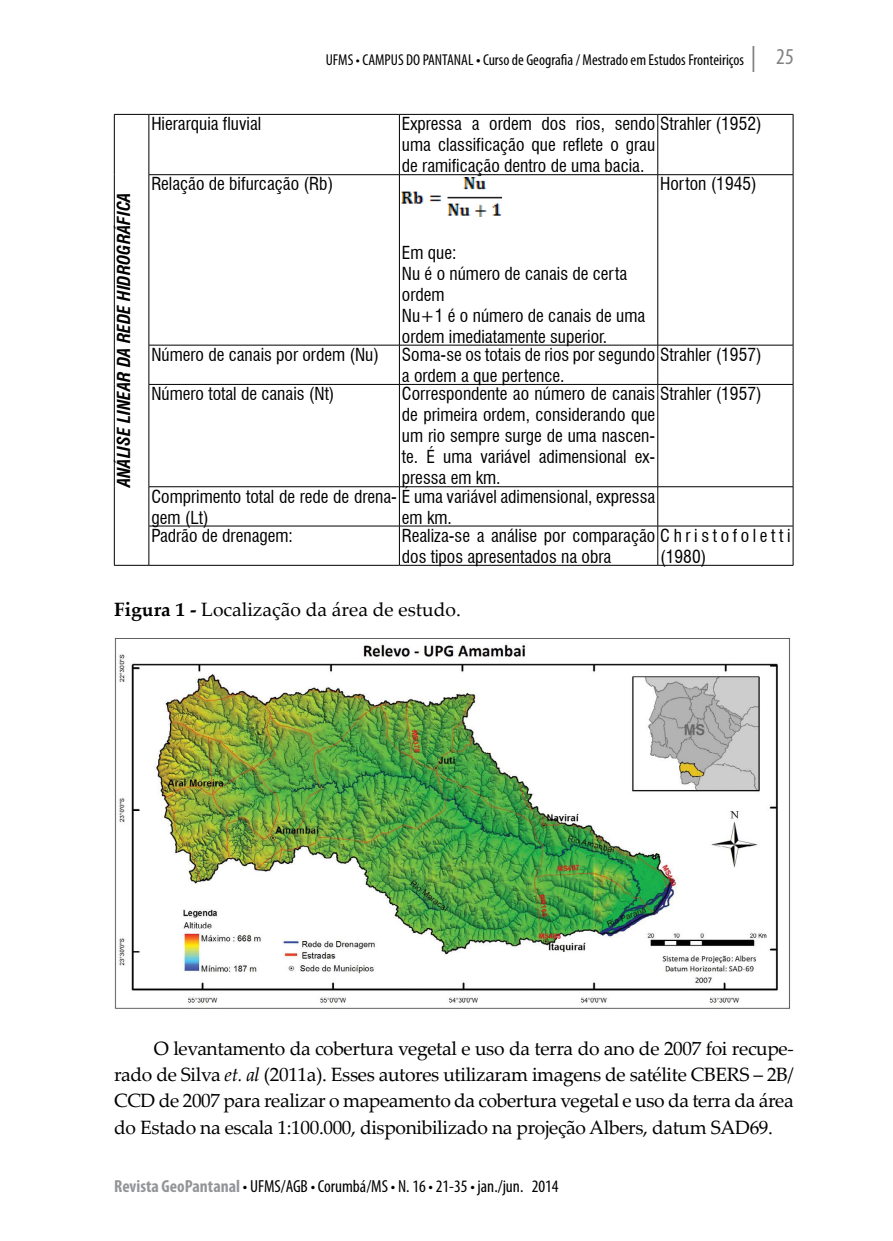
<style>
.page{position:relative;width:893px;height:1241px;background:#fff}
.page>*{position:absolute;margin:0;border:0;box-sizing:border-box;transform-origin:0 0}
.t1{font:condensed 22.75px "Myriad Pro";color:#808285}
.t2{font:19.25px/26.2px "Palatino Linotype";letter-spacing:-.02em;color:#000;text-align:justify}
.t3{font:19.25px "Palatino Linotype";color:#000}
.t4{font:condensed 17.5px/21px "Swiss 721 BT";color:#000}
.t5{font:condensed 17.5px "Myriad Pro";color:#000}
.t6{font:italic 700 condensed 17.5px "Swiss 721 BT";color:#000}
.t7{font:condensed 15.75px "Myriad Pro";color:#000}
.s1{font-weight:700}
.s2{font-style:italic}
.s3{font-weight:700;color:#939598}
</style>
<div class="page">
<hr style="left:752px;top:46px;width:2px;height:26px;background:#808285">
<hr style="left:114px;top:114px;width:35px;height:1px;background:#000">
<hr style="left:114px;top:115px;width:1px;height:60px;background:#000">
<hr style="left:114px;top:175px;width:1px;height:170px;background:#000">
<hr style="left:114px;top:345px;width:1px;height:39px;background:#000">
<hr style="left:114px;top:384px;width:1px;height:102px;background:#000">
<hr style="left:114px;top:486px;width:1px;height:40px;background:#000">
<hr style="left:114px;top:526px;width:1px;height:39px;background:#000">
<hr style="left:114px;top:565px;width:35px;height:1px;background:#000">
<hr style="left:149px;top:114px;width:250px;height:1px;background:#000">
<hr style="left:149px;top:115px;width:1px;height:59px;background:#000">
<hr style="left:399px;top:114px;width:259px;height:1px;background:#000">
<hr style="left:399px;top:115px;width:1px;height:59px;background:#000">
<hr style="left:658px;top:114px;width:135px;height:1px;background:#000">
<hr style="left:657px;top:115px;width:1px;height:59px;background:#000">
<hr style="left:793px;top:115px;width:1px;height:59px;background:#000">
<hr style="left:149px;top:174px;width:250px;height:1px;background:#000">
<hr style="left:149px;top:175px;width:1px;height:170px;background:#000">
<hr style="left:399px;top:174px;width:259px;height:1px;background:#000">
<hr style="left:399px;top:175px;width:1px;height:170px;background:#000">
<hr style="left:658px;top:174px;width:135px;height:1px;background:#000">
<hr style="left:657px;top:175px;width:1px;height:170px;background:#000">
<hr style="left:793px;top:175px;width:1px;height:170px;background:#000">
<hr style="left:149px;top:345px;width:250px;height:1px;background:#000">
<hr style="left:149px;top:345px;width:1px;height:39px;background:#000">
<hr style="left:399px;top:345px;width:259px;height:1px;background:#000">
<hr style="left:399px;top:345px;width:1px;height:39px;background:#000">
<hr style="left:658px;top:345px;width:135px;height:1px;background:#000">
<hr style="left:657px;top:345px;width:1px;height:39px;background:#000">
<hr style="left:793px;top:345px;width:1px;height:39px;background:#000">
<hr style="left:149px;top:384px;width:250px;height:1px;background:#000">
<hr style="left:149px;top:384px;width:1px;height:102px;background:#000">
<hr style="left:399px;top:384px;width:259px;height:1px;background:#000">
<hr style="left:399px;top:384px;width:1px;height:102px;background:#000">
<hr style="left:658px;top:384px;width:135px;height:1px;background:#000">
<hr style="left:657px;top:384px;width:1px;height:102px;background:#000">
<hr style="left:793px;top:384px;width:1px;height:102px;background:#000">
<hr style="left:149px;top:486px;width:250px;height:1px;background:#000">
<hr style="left:149px;top:487px;width:1px;height:38px;background:#000">
<hr style="left:399px;top:486px;width:259px;height:1px;background:#000">
<hr style="left:399px;top:487px;width:1px;height:38px;background:#000">
<hr style="left:658px;top:486px;width:135px;height:1px;background:#000">
<hr style="left:657px;top:487px;width:1px;height:38px;background:#000">
<hr style="left:793px;top:487px;width:1px;height:38px;background:#000">
<hr style="left:149px;top:525px;width:250px;height:1px;background:#000">
<hr style="left:149px;top:526px;width:1px;height:39px;background:#000">
<hr style="left:399px;top:525px;width:259px;height:1px;background:#000">
<hr style="left:399px;top:526px;width:1px;height:39px;background:#000">
<hr style="left:658px;top:525px;width:135px;height:1px;background:#000">
<hr style="left:657px;top:526px;width:1px;height:39px;background:#000">
<hr style="left:793px;top:526px;width:1px;height:39px;background:#000">
<hr style="left:149px;top:565px;width:250px;height:1px;background:#000">
<hr style="left:399px;top:565px;width:259px;height:1px;background:#000">
<hr style="left:658px;top:565px;width:135px;height:1px;background:#000">
<img style="left:402px;top:177px;width:100px;height:39px">
<img style="left:114px;top:638px;width:677px;height:371px">
<p class="t6" style="left:113px;top:487px;width:297px;rotate:-90deg">ANÁLISE LINEAR DA REDE HIDROGRÁFICA</p>
<p class="t7" style="left:326px;top:51px;width:420px">UFMS • CAMPUS DO PANTANAL <span class="s1">•</span> Curso de Geografia / Mestrado em Estudos Fronteiriços</p>
<h1 class="t1" style="left:776px;top:44px;width:19px">25</h1>
<p class="t4" style="left:151px;top:113px;width:112px">Hierarquia fluvial</p>
<p class="t4" style="left:402px;top:113px;width:361px">Expressa a ordem dos rios, sendo Strahler (1952) uma classificação que reflete o grau<br>de ramificação dentro de uma bacia.</p>
<p class="t4" style="left:151px;top:173px;width:183px">Relação de bifurcação (Rb)</p>
<p class="t4" style="left:660px;top:173px;width:98px">Horton (1945)</p>
<p class="t4" style="left:402px;top:242px;width:245px">Em que:<br>Nu é o número de canais de certa ordem<br>Nu+1 é o número de canais de uma ordem imediatamente superior.</p>
<p class="t4" style="left:151px;top:344px;width:229px">Número de canais por ordem (Nu)</p>
<p class="t4" style="left:402px;top:344px;width:361px">Soma-se os totais de rios por segundo Strahler (1957) a ordem a que pertence.</p>
<p class="t4" style="left:151px;top:383px;width:185px">Número total de canais (Nt)</p>
<p class="t4" style="left:402px;top:383px;width:361px">Correspondente ao número de canais Strahler (1957) de primeira ordem, considerando que<br>um rio sempre surge de uma nascen-<br>te. É uma variável adimensional ex-<br>pressa em km.</p>
<p class="t4" style="left:151px;top:485px;width:505px">Comprimento total de rede de drena- É uma variável adimensional, expressa gem (Lt)</p>
<p class="t4" style="left:402px;top:506px;width:51px">em km.</p>
<p class="t4" style="left:151px;top:525px;width:143px">Padrão de drenagem:</p>
<p class="t4" style="left:402px;top:525px;width:390px">Realiza-se a análise por comparação C h r i s t o f o l e t t i dos tipos apresentados na obra</p>
<p class="t4" style="left:660px;top:546px;width:48px">(1980)</p>
<p class="t3" style="left:114px;top:595px;width:348px"><span class="s1">Figura 1 -</span> Localização da área de estudo.</p>
<p class="t2" style="left:114px;top:1034px;width:681px;text-indent:40px">O levantamento da cobertura vegetal e uso da terra do ano de 2007 foi recupe&shy;rado de Silva <span class="s2">et. al</span> (2011a). Esses autores utilizaram imagens de satélite CBERS – 2B/ CCD de 2007 para realizar o mapeamento da cobertura vegetal e uso da terra da área do Estado na escala 1:100.000, disponibilizado na projeção Albers, datum SAD69.</p>
<p class="t5" style="left:114px;top:1176px;width:446px"><span class="s3">Revista GeoPantanal</span> • UFMS/AGB • Corumbá/MS • N. 16 • 21-35 • jan./jun. 2014</p>
</div>
